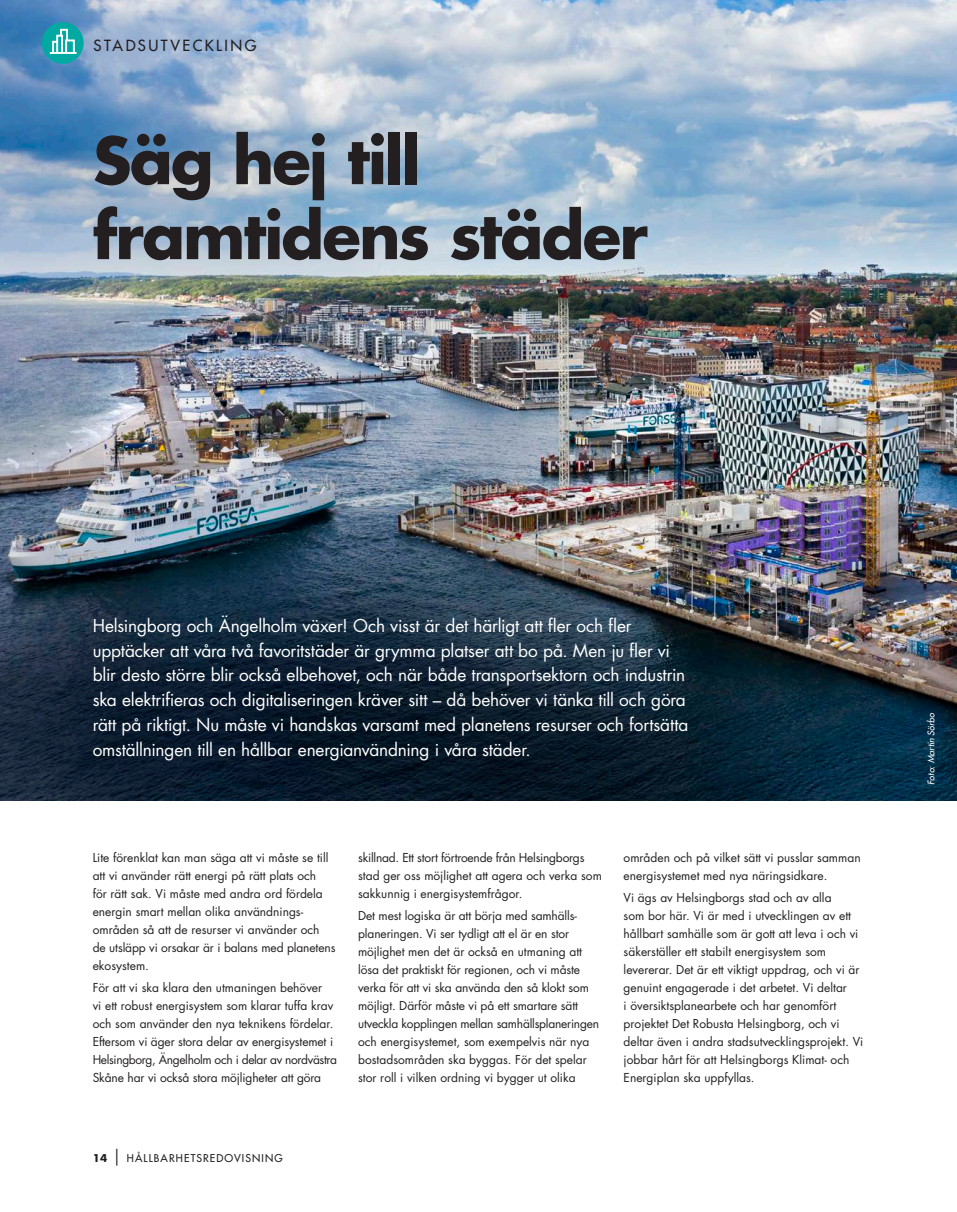
<style>
.page{position:relative;width:957px;height:1212px;background:#fff}
.page>*{position:absolute;margin:0;border:0;box-sizing:border-box;transform-origin:0 0}
.Rurbrik_book{font:700 63px/75px "Futura Std";letter-spacing:-.03em;color:#231f20}
.Ingress{font:17.25px/24.8px "Futura Std";letter-spacing:-.01em;color:#fff}
.Ingress-2{font:500 15px "Futura Std";letter-spacing:.165em;color:#231f20}
.Bröd{font:12px/18px "Futura Std";color:#231f20}
.t1{font:500 10.5px "Futura Std";letter-spacing:.105em;color:#231f20}
.Bildtext{font:italic 500 9px "Futura Std";color:#fff}
.s1{font-weight:700}
.s2{font-weight:700;font-size:16.8px}
</style>
<div class="page">
<img style="left:0;top:0;width:957px;height:800px">
<div style="left:42px;top:22px;width:42px;height:42px;background:#00a9a2;border-radius:50%"></div>
<svg style="left:49px;top:28px;width:30px;height:26px"></svg>
<p class="Ingress-2" style="left:94px;top:36px;width:164px">STADSUTVECKLING</p>
<p class="Rurbrik_book" style="left:93px;top:122px;width:557px">Säg hej till framtidens städer</p>
<p class="Ingress" style="left:93px;top:613px;width:597px">Helsingborg och Ängelholm växer! Och visst är det härligt att fler och fler upptäcker att våra två favoritstäder är grymma platser att bo på. Men ju fler vi blir desto större blir också elbehovet, och när både transportsektorn och industrin ska elektrifieras och digitaliseringen kräver sitt – då behöver vi tänka till och göra rätt på riktigt. Nu måste vi handskas varsamt med planetens resurser och fortsätta omställningen till en hållbar energianvändning i våra städer.</p>
<p class="Bröd" style="left:93px;top:849px;width:244px">Lite förenklat kan man säga att vi måste se till att vi använder rätt energi på rätt plats och<br>för rätt sak. Vi måste med andra ord fördela energin smart mellan olika användnings&shy;områden så att de resurser vi använder och de utsläpp vi orsakar är i balans med planetens ekosystem.</p>
<p class="Bröd" style="left:93px;top:979px;width:246px">För att vi ska klara den utmaningen behöver<br>vi ett robust energisystem som klarar tuffa krav och som använder den nya teknikens fördelar.<br>Eftersom vi äger stora delar av energisystemet i Helsingborg, Ängelholm och i delar av nordvästra Skåne har vi också stora möjligheter att göra</p>
<p class="Bröd" style="left:358px;top:849px;width:245px">skillnad. Ett stort förtroende från Helsingborgs stad ger oss möjlighet att agera och verka som sakkunnig i energisystemfrågor.</p>
<p class="Bröd" style="left:358px;top:907px;width:242px">Det mest logiska är att börja med samhälls&shy;planeringen. Vi ser tydligt att el är en stor möjlighet men det är också en utmaning att lösa det praktiskt för regionen, och vi måste verka för att vi ska använda den så klokt som möjligt. Därför måste vi på ett smartare sätt utveckla kopplingen mellan samhällsplaneringen och energisystemet, som exempelvis när nya bostadsområden ska byggas. För det spelar stor roll i vilken ordning vi bygger ut olika</p>
<p class="Bröd" style="left:623px;top:849px;width:238px">områden och på vilket sätt vi pusslar samman energisystemet med nya näringsidkare.</p>
<p class="Bröd" style="left:623px;top:889px;width:241px">Vi ägs av Helsingborgs stad och av alla<br>som bor här. Vi är med i utvecklingen av ett hållbart samhälle som är gott att leva i och vi säkerställer ett stabilt energisystem som levererar. Det är ett viktigt uppdrag, och vi är genuint engagerade i det arbetet. Vi deltar<br>i översiktsplanearbete och har genomfört projektet Det Robusta Helsingborg, och vi deltar även i andra stadsutvecklingsprojekt. Vi jobbar hårt för att Helsingborgs Klimat- och Energiplan ska uppfyllas.</p>
<p class="t1" style="left:93px;top:1151px;width:191px"><span class="s1">14</span> <span class="s2">|</span> HÅLLBARHETSREDOVISNING</p>
<p class="Bildtext" style="left:925px;top:785px;width:74px;rotate:-90deg">Foto: Martin Sörbo</p>
</div>
